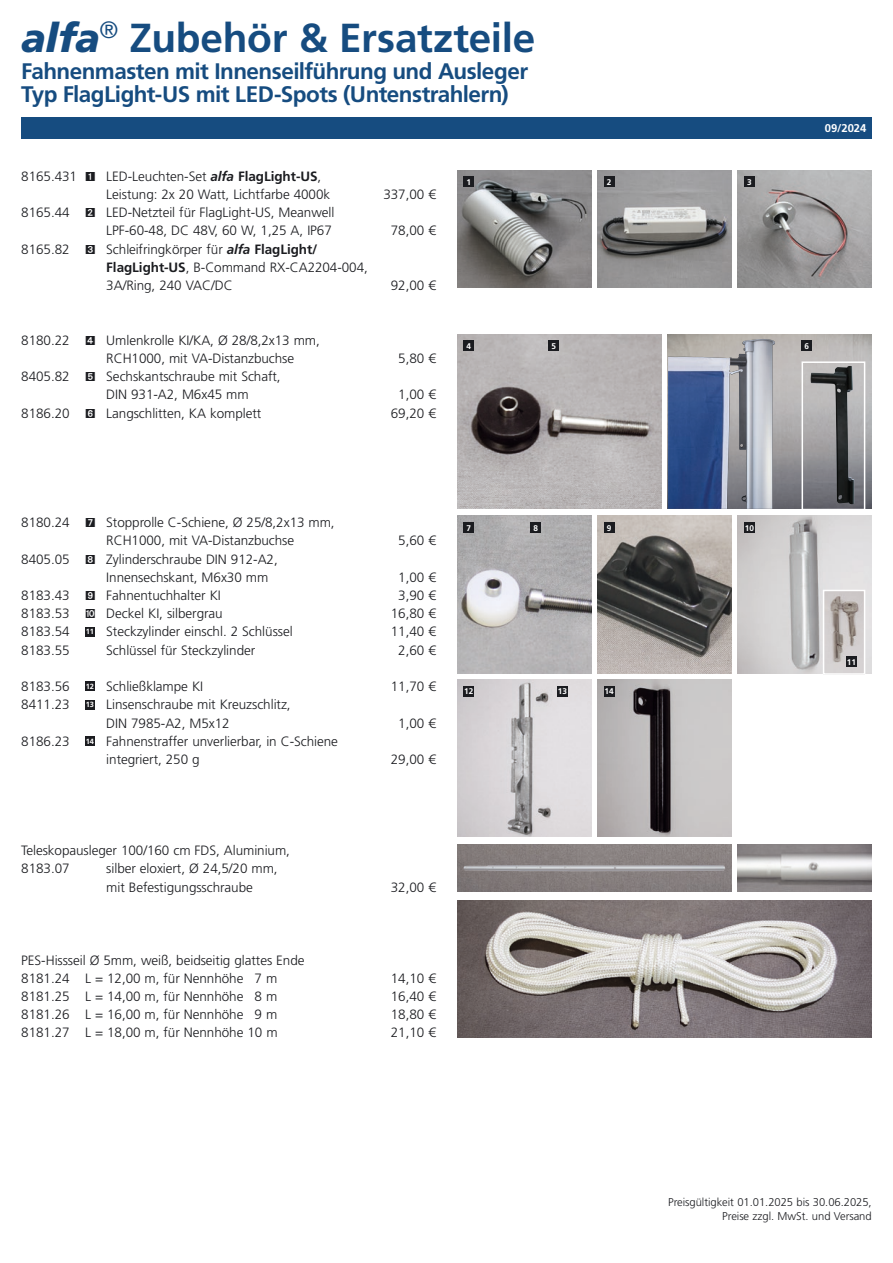
<style>
.page{position:relative;width:893px;height:1263px;background:#fff}
.page>*{position:absolute;margin:0;border:0;box-sizing:border-box;transform-origin:0 0}
.t1{font:700 40.5px "Frutiger LT Pro";letter-spacing:-.01em;color:#164c80}
.t2{font:700 22.5px "Frutiger LT Pro";letter-spacing:-.025em;color:#164c80}
.t3{font:300 13.5px/18.3px "Frutiger LT Pro";letter-spacing:-.005em;color:#1b1c20}
.t4{font:300 11.25px "Frutiger LT Pro";letter-spacing:-.005em;color:#1b1c20}
.t5{font:700 11.25px "Frutiger LT Pro";letter-spacing:-.005em;color:#fff}
.t6{font:700 8.25px "Frutiger LT Pro";letter-spacing:-.005em;color:#fff}
.t7{font:700 7.5px "Frutiger LT Pro";letter-spacing:-.025em;color:#fff}
.s1{font-weight:900;font-style:italic}
.s2{font-weight:700;font-style:italic}
.s3{font-weight:700}
</style>
<div class="page">
<img style="left:457px;top:679px;width:134px;height:158px">
<div style="left:463px;top:686px;width:11px;height:10px;background:#1b1c20"></div>
<div style="left:557px;top:686px;width:11px;height:10px;background:#1b1c20"></div>
<img style="left:457px;top:334px;width:204px;height:175px">
<div style="left:463px;top:340px;width:11px;height:11px;background:#1b1c20"></div>
<div style="left:549px;top:340px;width:10px;height:11px;background:#1b1c20"></div>
<img style="left:668px;top:334px;width:204px;height:175px">
<div style="left:85px;top:627px;width:10px;height:9px;background:#1b1c20"></div>
<div style="left:85px;top:681px;width:10px;height:10px;background:#1b1c20"></div>
<div style="left:85px;top:700px;width:10px;height:9px;background:#1b1c20"></div>
<div style="left:85px;top:736px;width:10px;height:10px;background:#1b1c20"></div>
<img style="left:668px;top:339px;width:107px;height:170px">
<img style="left:457px;top:516px;width:134px;height:157px">
<img style="left:597px;top:516px;width:134px;height:157px">
<img style="left:457px;top:900px;width:415px;height:137px">
<div style="left:463px;top:522px;width:11px;height:11px;background:#1b1c20"></div>
<div style="left:530px;top:522px;width:11px;height:11px;background:#1b1c20"></div>
<div style="left:604px;top:522px;width:10px;height:11px;background:#1b1c20"></div>
<img style="left:597px;top:679px;width:134px;height:158px">
<div style="left:604px;top:686px;width:10px;height:10px;background:#1b1c20"></div>
<div style="left:801px;top:340px;width:11px;height:11px;background:#1b1c20"></div>
<img style="left:811px;top:366px;width:43px;height:138px">
<div style="left:801px;top:361px;width:64px;height:149px;border:2px solid #fff"></div>
<img style="left:738px;top:516px;width:134px;height:157px">
<div style="left:744px;top:522px;width:11px;height:11px;background:#1b1c20"></div>
<img style="left:826px;top:593px;width:36px;height:79px">
<div style="left:823px;top:590px;width:42px;height:85px;border:2px solid #fff"></div>
<div style="left:846px;top:656px;width:11px;height:11px;background:#1b1c20"></div>
<img style="left:457px;top:170px;width:134px;height:117px">
<img style="left:597px;top:170px;width:134px;height:117px">
<div style="left:463px;top:176px;width:11px;height:11px;background:#1b1c20"></div>
<div style="left:604px;top:176px;width:10px;height:11px;background:#1b1c20"></div>
<img style="left:738px;top:170px;width:134px;height:117px">
<div style="left:744px;top:176px;width:11px;height:11px;background:#1b1c20"></div>
<img style="left:457px;top:845px;width:274px;height:46px">
<img style="left:463px;top:865px;width:262px;height:6px">
<img style="left:738px;top:845px;width:134px;height:46px">
<div style="left:21px;top:117px;width:851px;height:21px;background:#164c80"></div>
<p class="t1" style="left:21px;top:13px;width:515px"><span class="s1">alfa</span><sup>®</sup> Zubehör &amp; Ersatzteile</p>
<p class="t2" style="left:21px;top:58px;width:508px">Fahnenmasten mit Innenseilführung und Ausleger</p>
<p class="t2" style="left:21px;top:81px;width:489px">Typ FlagLight-US mit LED-Spots (Untenstrahlern)</p>
<p class="t3" style="left:21px;top:167px;width:57px">8165.431</p>
<p class="t3" style="left:106px;top:167px;width:225px">LED-Leuchten-Set <span class="s2">alfa</span> <span class="s3">FlagLight-US</span>,<br>Leistung: 2x 20 Watt, Lichtfarbe 4000k</p>
<p class="t3" style="left:21px;top:203px;width:50px">8165.44</p>
<p class="t3" style="left:106px;top:203px;width:230px">LED-Netzteil für FlagLight-US, Meanwell<br>LPF-60-48, DC 48V, 60 W, 1,25 A, IP67</p>
<p class="t3" style="left:21px;top:240px;width:50px">8165.82</p>
<p class="t3" style="left:106px;top:240px;width:263px">Schleifringkörper für <span class="s2">alfa</span> <span class="s3">FlagLight/<br>FlagLight-US</span>, B-Command RX-CA2204-004,<br>3A/Ring, 240 VAC/DC</p>
<p class="t3" style="left:383px;top:185px;width:54px">337,00 €</p>
<p class="t3" style="left:391px;top:222px;width:47px">78,00 €</p>
<p class="t3" style="left:391px;top:276px;width:47px">92,00 €</p>
<p class="t3" style="left:21px;top:331px;width:50px">8180.22</p>
<p class="t3" style="left:106px;top:331px;width:215px">Umlenkrolle KI/KA, Ø 28/8,2x13 mm,</p>
<p class="t3" style="left:106px;top:349px;width:189px">RCH1000, mit VA-Distanzbuchse</p>
<p class="t3" style="left:398px;top:349px;width:39px">5,80 €</p>
<p class="t3" style="left:21px;top:367px;width:50px">8405.82</p>
<p class="t3" style="left:106px;top:367px;width:176px">Sechskantschraube mit Schaft,</p>
<p class="t3" style="left:106px;top:386px;width:144px">DIN 931-A2, M6x45 mm</p>
<p class="t3" style="left:398px;top:386px;width:39px">1,00 €</p>
<p class="t3" style="left:21px;top:404px;width:50px">8186.20</p>
<p class="t3" style="left:106px;top:404px;width:157px">Langschlitten, KA komplett</p>
<p class="t3" style="left:391px;top:404px;width:47px">69,20 €</p>
<p class="t6" style="left:466px;top:177px;width:6px">1</p>
<p class="t6" style="left:607px;top:177px;width:6px">2</p>
<p class="t6" style="left:747px;top:177px;width:6px">3</p>
<p class="t6" style="left:466px;top:341px;width:6px">4</p>
<p class="t6" style="left:552px;top:341px;width:6px">5</p>
<p class="t3" style="left:21px;top:513px;width:50px">8180.24</p>
<p class="t3" style="left:106px;top:513px;width:230px">Stopprolle C-Schiene, Ø 25/8,2x13 mm,</p>
<p class="t3" style="left:106px;top:531px;width:189px">RCH1000, mit VA-Distanzbuchse</p>
<p class="t3" style="left:398px;top:531px;width:39px">5,60 €</p>
<p class="t3" style="left:21px;top:550px;width:50px">8405.05</p>
<p class="t3" style="left:106px;top:550px;width:173px">Zylinderschraube DIN 912-A2,</p>
<p class="t3" style="left:106px;top:568px;width:163px">Innensechskant, M6x30 mm</p>
<p class="t3" style="left:398px;top:568px;width:39px">1,00 €</p>
<p class="t3" style="left:21px;top:586px;width:50px">8183.43</p>
<p class="t3" style="left:106px;top:586px;width:116px">Fahnentuchhalter KI</p>
<p class="t3" style="left:398px;top:586px;width:39px">3,90 €</p>
<p class="t3" style="left:21px;top:604px;width:50px">8183.53</p>
<p class="t3" style="left:106px;top:604px;width:118px">Deckel KI, silbergrau</p>
<p class="t3" style="left:391px;top:604px;width:47px">16,80 €</p>
<p class="t3" style="left:21px;top:623px;width:50px">8183.54</p>
<p class="t7" style="left:86px;top:627px;width:10px">11</p>
<p class="t3" style="left:106px;top:623px;width:188px">Steckzylinder einschl. 2 Schlüssel</p>
<p class="t3" style="left:391px;top:623px;width:47px">11,40 €</p>
<p class="t3" style="left:21px;top:641px;width:50px">8183.55</p>
<p class="t3" style="left:106px;top:641px;width:150px">Schlüssel für Steckzylinder</p>
<p class="t3" style="left:398px;top:641px;width:39px">2,60 €</p>
<p class="t3" style="left:21px;top:677px;width:50px">8183.56</p>
<p class="t7" style="left:86px;top:682px;width:10px">12</p>
<p class="t3" style="left:106px;top:677px;width:98px">Schließklampe KI</p>
<p class="t3" style="left:391px;top:677px;width:47px">11,70 €</p>
<p class="t3" style="left:21px;top:696px;width:50px">8411.23</p>
<p class="t7" style="left:86px;top:700px;width:10px">13</p>
<p class="t3" style="left:106px;top:696px;width:186px">Linsenschraube mit Kreuzschlitz,</p>
<p class="t3" style="left:106px;top:714px;width:125px">DIN 7985-A2, M5x12</p>
<p class="t3" style="left:398px;top:714px;width:39px">1,00 €</p>
<p class="t3" style="left:21px;top:732px;width:50px">8186.23</p>
<p class="t7" style="left:86px;top:737px;width:10px">14</p>
<p class="t3" style="left:106px;top:732px;width:233px">Fahnenstraffer unverlierbar, in C-Schiene</p>
<p class="t3" style="left:106px;top:750px;width:95px">integriert, 250 g</p>
<p class="t3" style="left:391px;top:750px;width:47px">29,00 €</p>
<p class="t6" style="left:466px;top:523px;width:6px">7</p>
<p class="t6" style="left:533px;top:523px;width:6px">8</p>
<p class="t6" style="left:607px;top:523px;width:6px">9</p>
<p class="t6" style="left:464px;top:686px;width:11px">12</p>
<p class="t6" style="left:558px;top:686px;width:11px">13</p>
<p class="t6" style="left:605px;top:686px;width:11px">14</p>
<p class="t3" style="left:21px;top:841px;width:270px">Teleskopausleger 100/160 cm FDS, Aluminium,</p>
<p class="t3" style="left:21px;top:860px;width:50px">8183.07</p>
<p class="t3" style="left:106px;top:860px;width:173px">silber eloxiert, Ø 24,5/20 mm,</p>
<p class="t3" style="left:106px;top:878px;width:148px">mit Befestigungsschraube</p>
<p class="t3" style="left:391px;top:878px;width:47px">32,00 €</p>
<p class="t3" style="left:21px;top:951px;width:285px">PES-Hissseil Ø 5mm, weiß, beidseitig glattes Ende</p>
<p class="t3" style="left:21px;top:969px;width:258px">8181.24 L = 12,00 m, für Nennhöhe 7 m</p>
<p class="t3" style="left:391px;top:969px;width:47px">14,10 €</p>
<p class="t3" style="left:21px;top:987px;width:258px">8181.25 L = 14,00 m, für Nennhöhe 8 m</p>
<p class="t3" style="left:391px;top:987px;width:47px">16,40 €</p>
<p class="t3" style="left:21px;top:1005px;width:258px">8181.26 L = 16,00 m, für Nennhöhe 9 m</p>
<p class="t3" style="left:391px;top:1005px;width:47px">18,80 €</p>
<p class="t3" style="left:21px;top:1024px;width:258px">8181.27 L = 18,00 m, für Nennhöhe 10 m</p>
<p class="t3" style="left:391px;top:1024px;width:47px">21,10 €</p>
<p class="t6" style="left:745px;top:523px;width:11px">10</p>
<p class="t5" style="left:825px;top:121px;width:43px">09/2024</p>
<p class="t6" style="left:805px;top:341px;width:6px">6</p>
<p class="t6" style="left:847px;top:657px;width:11px">11</p>
<p class="t4" style="left:668px;top:1196px;width:205px">Preisgültigkeit 01.01.2025 bis 30.06.2025,</p>
<p class="t4" style="left:722px;top:1209px;width:151px">Preise zzgl. MwSt. und Versand</p>
</div>
